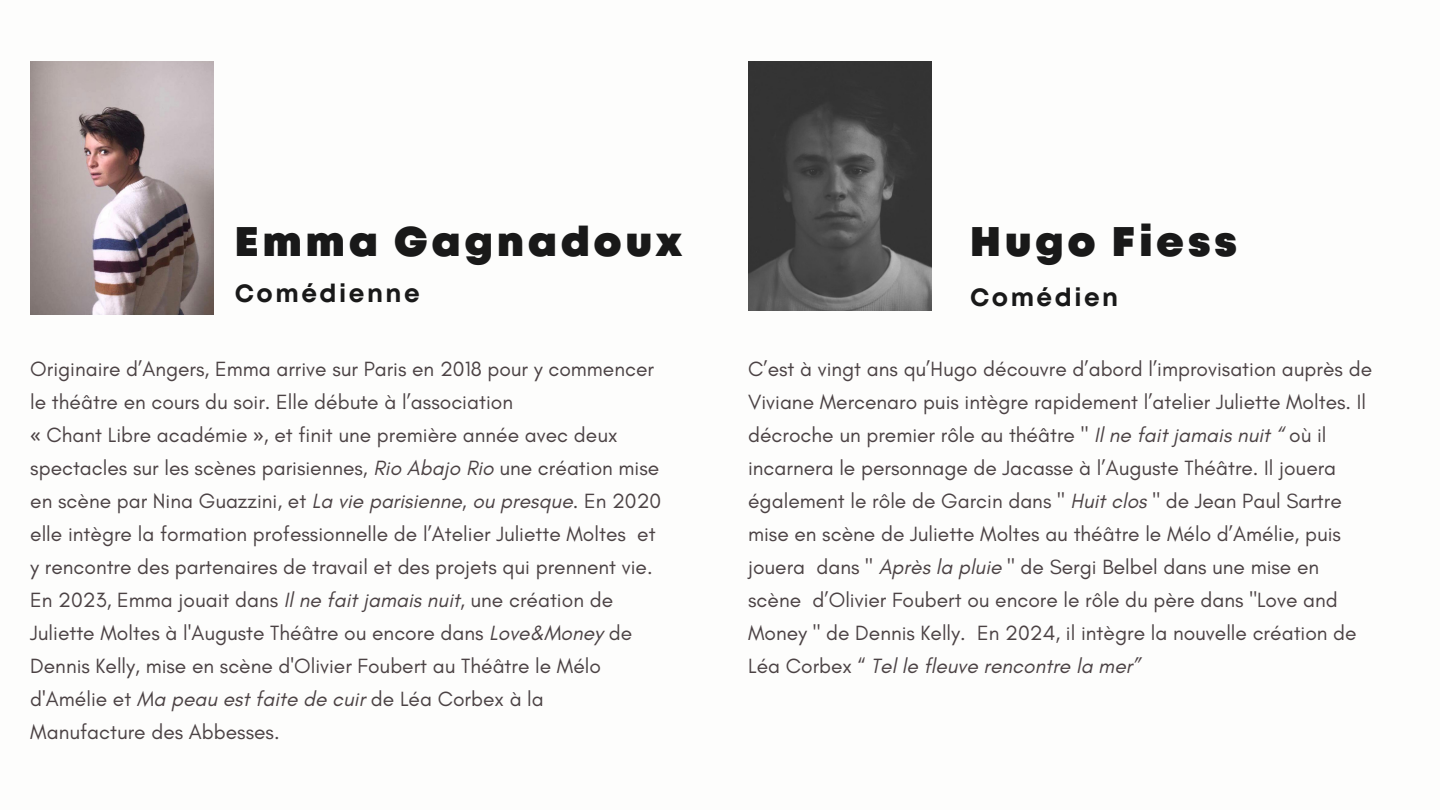
<style>
.page{position:relative;width:1440px;height:810px;background:#fff}
.page>*{position:absolute;margin:0;border:0;box-sizing:border-box;transform-origin:0 0}
.t1{font:900 41.3px "Mont";letter-spacing:.1em;color:#191919}
.t2{font:700 25px "Mont";letter-spacing:.1em;color:#191919}
.t3{font:21px/33px "Glacial Indifference";color:#4b4244}
.s1{font-family:"Noto Sans"}
.s2{font-style:italic}
</style>
<div class="page">
<img style="left:30px;top:61px;width:183px;height:254px">
<img style="left:748px;top:61px;width:183px;height:249px">
<h1 class="t1" style="left:235px;top:226px;width:449px">Emma Gagnadoux</h1>
<h2 class="t2" style="left:235px;top:284px;width:186px">Comédienne</h2>
<h1 class="t3" style="left:30px;top:352px;width:625px">Originaire d’Angers, Emma arrive sur Paris en 2018 pour y commencer le théâtre en cours du soir. Elle débute à l’association</h1>
<h2 class="t3" style="left:30px;top:418px;width:633px"><span class="s1">«</span> Chant Libre académie <span class="s1">»</span>, et finit une première année avec deux spectacles sur les scènes parisiennes, <span class="s2">Rio Abajo Rio</span> une création mise en scène par Nina Guazzini, et <span class="s2">La vie parisienne, ou presque.</span> En 2020 elle intègre la formation professionnelle de l’Atelier Juliette Moltes et y rencontre des partenaires de travail et des projets qui prennent vie.<br>En 2023, Emma jouait dans <span class="s2">Il ne fait jamais nuit,</span> une création de Juliette Moltes à l'Auguste Théâtre ou encore dans <span class="s2">Love&amp;Money</span> de Dennis Kelly, mise en scène d'Olivier Foubert au Théâtre le Mélo d'Amélie et <span class="s2">Ma peau est faite de cuir</span> de Léa Corbex à la Manufacture des Abbesses.</h2>
<p class="t1" style="left:970px;top:226px;width:269px">Hugo Fiess</p>
<p class="t2" style="left:970px;top:288px;width:150px">Comédien</p>
<p class="t3" style="left:748px;top:352px;width:626px">C’est à vingt ans qu’Hugo découvre d’abord l’improvisation auprès de Viviane Mercenaro puis intègre rapidement l’atelier Juliette Moltes. Il décroche un premier rôle au théâtre " <span class="s2">Il ne fait jamais nuit “</span> où il incarnera le personnage de Jacasse à l’Auguste Théâtre. Il jouera également le rôle de Garcin dans " <span class="s2">Huit clos</span> " de Jean Paul Sartre mise en scène de Juliette Moltes au théâtre le Mélo d’Amélie, puis jouera dans " <span class="s2">Après la pluie</span> " de Sergi Belbel dans une mise en scène d’Olivier Foubert ou encore le rôle du père dans "Love and Money " de Dennis Kelly. En 2024, il intègre la nouvelle création de Léa Corbex “ <span class="s2">Tel le fleuve rencontre la mer”</span></p>
</div>
